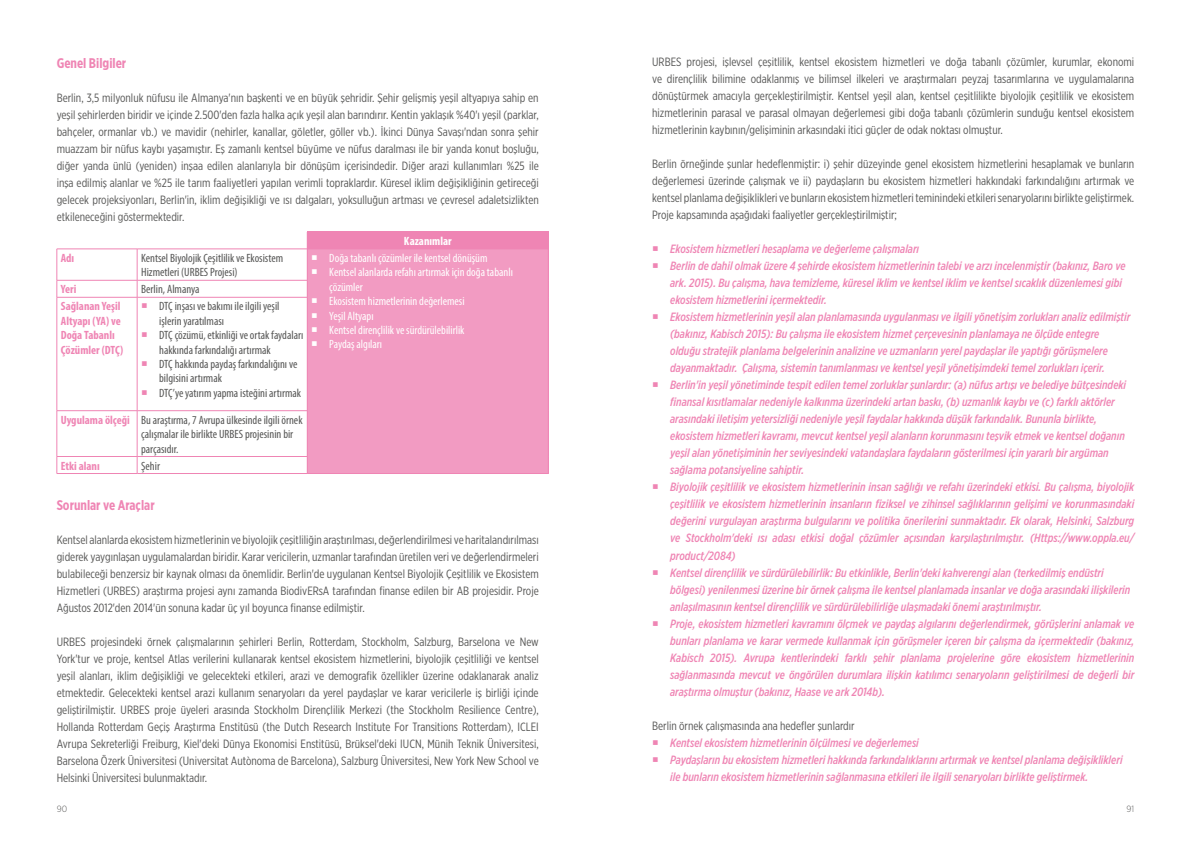
<style>
.page{position:relative;width:1191px;height:842px;background:#fff}
.page>*{position:absolute;margin:0;border:0;box-sizing:border-box;transform-origin:0 0}
.t1{font:700 14px "Gotham X Narrow";color:#ef85b4}
.t2{font:12px/17px "Gotham X Narrow";color:#575756;text-align:justify}
.t3{font:italic 500 12px/17px "Gotham X Narrow";color:#ef85b4}
.t4{font:condensed 12px/14.4px "Myriad Pro";color:#575756}
.t5{font:condensed 12px/14.4px "Myriad Pro";color:#fff}
.t6{font:700 condensed 12px/14.4px "Myriad Pro";color:#ef85b4}
.t7{font:700 condensed 12px "Myriad Pro";color:#fff}
.t8{font:300 9px "Gotham Narrow";color:#575756}
.s1{font-weight:700;color:#ef85b4}
</style>
<div class="page">
<div style="left:307px;top:232px;width:241px;height:17px;background:#ef85b4"></div>
<div style="left:307px;top:249px;width:241px;height:224px;background:#f29bc2"></div>
<hr style="left:57px;top:249px;width:80px;height:1px;background:#ef85b4">
<hr style="left:57px;top:249px;width:1px;height:31px;background:#ef85b4">
<hr style="left:137px;top:249px;width:170px;height:1px;background:#ef85b4">
<hr style="left:137px;top:249px;width:1px;height:31px;background:#ef85b4">
<hr style="left:57px;top:280px;width:80px;height:1px;background:#ef85b4">
<svg style="left:57px;top:280px;width:1px;height:17px"></svg>
<hr style="left:137px;top:280px;width:170px;height:1px;background:#ef85b4">
<svg style="left:137px;top:280px;width:1px;height:17px"></svg>
<hr style="left:57px;top:297px;width:80px;height:1px;background:#ef85b4">
<hr style="left:57px;top:297px;width:1px;height:114px;background:#ef85b4">
<hr style="left:137px;top:297px;width:170px;height:1px;background:#ef85b4">
<hr style="left:137px;top:297px;width:1px;height:114px;background:#ef85b4">
<hr style="left:57px;top:410px;width:80px;height:1px;background:#ef85b4">
<hr style="left:57px;top:411px;width:1px;height:45px;background:#ef85b4">
<hr style="left:137px;top:410px;width:170px;height:1px;background:#ef85b4">
<hr style="left:137px;top:411px;width:1px;height:45px;background:#ef85b4">
<hr style="left:57px;top:456px;width:80px;height:1px;background:#ef85b4">
<svg style="left:57px;top:457px;width:1px;height:16px"></svg>
<hr style="left:137px;top:456px;width:170px;height:1px;background:#ef85b4">
<svg style="left:137px;top:457px;width:1px;height:16px"></svg>
<hr style="left:57px;top:473px;width:80px;height:1px;background:#ef85b4">
<hr style="left:137px;top:473px;width:170px;height:1px;background:#ef85b4">
<svg style="left:548px;top:232px;width:1px;height:17px"></svg>
<hr style="left:307px;top:249px;width:241px;height:1px;background:#ef85b4">
<hr style="left:307px;top:249px;width:1px;height:31px;background:#ef85b4">
<hr style="left:548px;top:249px;width:1px;height:31px;background:#ef85b4">
<svg style="left:548px;top:280px;width:1px;height:17px"></svg>
<hr style="left:307px;top:297px;width:1px;height:114px;background:#ef85b4">
<hr style="left:548px;top:297px;width:1px;height:114px;background:#ef85b4">
<hr style="left:307px;top:411px;width:1px;height:45px;background:#ef85b4">
<hr style="left:548px;top:411px;width:1px;height:45px;background:#ef85b4">
<svg style="left:307px;top:457px;width:1px;height:16px"></svg>
<svg style="left:548px;top:456px;width:1px;height:17px"></svg>
<hr style="left:307px;top:473px;width:241px;height:1px;background:#ef85b4">
<svg style="left:307px;top:280px;width:1px;height:17px"></svg>
<p class="t1" style="left:57px;top:54px;width:71px">Genel Bilgiler</p>
<p class="t2" style="left:57px;top:89px;width:483px">Berlin, 3,5 milyonluk nüfusu ile Almanya'nın başkenti ve en büyük şehridir. Şehir gelişmiş yeşil altyapıya sahip en yeşil şehirlerden biridir ve içinde 2.500'den fazla halka açık yeşil alan barındırır. Kentin yaklaşık %40'ı yeşil (parklar, bahçeler, ormanlar vb.) ve mavidir (nehirler, kanallar, göletler, göller vb.). İkinci Dünya Savaşı'ndan sonra şehir muazzam bir nüfus kaybı yaşamıştır. Eş zamanlı kentsel büyüme ve nüfus daralması ile bir yanda konut boşluğu, diğer yanda ünlü (yeniden) inşaa edilen alanlarıyla bir dönüşüm içerisindedir. Diğer arazi kullanımları %25 ile inşa edilmiş alanlar ve %25 ile tarım faaliyetleri yapılan verimli topraklardır. Küresel iklim değişikliğinin getireceği gelecek projeksiyonları, Berlin'in, iklim değişikliği ve ısı dalgaları, yoksulluğun artması ve çevresel adaletsizlikten etkileneceğini göstermektedir.</p>
<p class="t7" style="left:404px;top:233px;width:49px">Kazanımlar</p>
<p class="t6" style="left:61px;top:250px;width:15px">Adı</p>
<p class="t4" style="left:141px;top:251px;width:143px">Kentsel Biyolojik Çeşitlilik ve Ekosistem<br>Hizmetleri (URBES Projesi)</p>
<p class="t5" style="left:329px;top:251px;width:185px">Doğa tabanlı çözümler ile kentsel dönüşüm<br>Kentsel alanlarda refahı artırmak için doğa tabanlı çözümler<br>Ekosistem hizmetlerinin değerlemesi<br>Yeşil Altyapı<br>Kentsel dirençlilik ve sürdürülebilirlik<br>Paydaş algıları</p>
<p class="t6" style="left:61px;top:282px;width:17px">Yeri</p>
<p class="t4" style="left:141px;top:282px;width:60px">Berlin, Almanya</p>
<p class="t6" style="left:61px;top:299px;width:64px">Sağlanan Yeşil<br>Altyapı (YA) ve<br>Doğa Tabanlı<br>Çözümler (DTÇ)</p>
<p class="t4" style="left:159px;top:299px;width:146px">DTÇ inşası ve bakımı ile ilgili yeşil işlerin yaratılması<br>DTÇ çözümü, etkinliği ve ortak faydaları hakkında farkındalığı artırmak<br>DTÇ hakkında paydaş farkındalığını ve bilgisini artırmak<br>DTÇ’ye yatırım yapma isteğini artırmak</p>
<p class="t4" style="left:141px;top:412px;width:163px;text-indent:-80px"><span class="s1">Uygulama ölçeği</span> Bu araştırma, 7 Avrupa ülkesinde ilgili örnek çalışmalar ile birlikte URBES projesinin bir parçasıdır.</p>
<p class="t6" style="left:61px;top:458px;width:40px">Etki alanı</p>
<p class="t4" style="left:141px;top:458px;width:20px">Şehir</p>
<p class="t1" style="left:57px;top:496px;width:99px">Sorunlar ve Araçlar</p>
<p class="t2" style="left:57px;top:531px;width:483px">Kentsel alanlarda ekosistem hizmetlerinin ve biyolojik çeşitliliğin araştırılması, değerlendirilmesi ve haritalandırılması giderek yaygınlaşan uygulamalardan biridir. Karar vericilerin, uzmanlar tarafından üretilen veri ve değerlendirmeleri bulabileceği benzersiz bir kaynak olması da önemlidir. Berlin'de uygulanan Kentsel Biyolojik Çeşitlilik ve Ekosistem Hizmetleri (URBES) araştırma projesi aynı zamanda BiodivERsA tarafından finanse edilen bir AB projesidir. Proje Ağustos 2012'den 2014'ün sonuna kadar üç yıl boyunca finanse edilmiştir.</p>
<p class="t2" style="left:57px;top:633px;width:483px">URBES projesindeki örnek çalışmalarının şehirleri Berlin, Rotterdam, Stockholm, Salzburg, Barselona ve New York'tur ve proje, kentsel Atlas verilerini kullanarak kentsel ekosistem hizmetlerini, biyolojik çeşitliliği ve kentsel yeşil alanları, iklim değişikliği ve gelecekteki etkileri, arazi ve demografik özellikler üzerine odaklanarak analiz etmektedir. Gelecekteki kentsel arazi kullanım senaryoları da yerel paydaşlar ve karar vericilerle iş birliği içinde geliştirilmiştir. URBES proje üyeleri arasında Stockholm Dirençlilik Merkezi (the Stockholm Resilience Centre), Hollanda Rotterdam Geçiş Araştırma Enstitüsü (the Dutch Research Institute For Transitions Rotterdam), ICLEI Avrupa Sekreterliği Freiburg, Kiel'deki Dünya Ekonomisi Enstitüsü, Brüksel'deki IUCN, Münih Teknik Üniversitesi, Barselona Özerk Üniversitesi (Universitat Autònoma de Barcelona), Salzburg Üniversitesi, New York New School ve Helsinki Üniversitesi bulunmaktadır.</p>
<p class="t2" style="left:652px;top:53px;width:483px">URBES projesi, işlevsel çeşitlilik, kentsel ekosistem hizmetleri ve doğa tabanlı çözümler, kurumlar, ekonomi ve dirençlilik bilimine odaklanmış ve bilimsel ilkeleri ve araştırmaları peyzaj tasarımlarına ve uygulamalarına dönüştürmek amacıyla gerçekleştirilmiştir. Kentsel yeşil alan, kentsel çeşitlilikte biyolojik çeşitlilik ve ekosistem hizmetlerinin parasal ve parasal olmayan değerlemesi gibi doğa tabanlı çözümlerin sunduğu kentsel ekosistem hizmetlerinin kaybının/gelişiminin arkasındaki itici güçler de odak noktası olmuştur.</p>
<p class="t2" style="left:652px;top:155px;width:483px">Berlin örneğinde şunlar hedeflenmiştir: i) şehir düzeyinde genel ekosistem hizmetlerini hesaplamak ve bunların değerlemesi üzerinde çalışmak ve ii) paydaşların bu ekosistem hizmetleri hakkındaki farkındalığını artırmak ve kentsel planlama değişiklikleri ve bunların ekosistem hizmetleri teminindeki etkileri senaryolarını birlikte geliştirmek.<br>Proje kapsamında aşağıdaki faaliyetler gerçekleştirilmiştir;</p>
<p class="t3" style="left:670px;top:241px;width:465px">Ekosistem hizmetleri hesaplama ve değerleme çalışmaları<br>Berlin de dahil olmak üzere 4 şehirde ekosistem hizmetlerinin talebi ve arzı incelenmiştir (bakınız, Baro ve ark. 2015). Bu çalışma, hava temizleme, küresel iklim ve kentsel iklim ve kentsel sıcaklık düzenlemesi gibi ekosistem hizmetlerini içermektedir.<br>Ekosistem hizmetlerinin yeşil alan planlamasında uygulanması ve ilgili yönetişim zorlukları analiz edilmiştir (bakınız, Kabisch 2015): Bu çalışma ile ekosistem hizmet çerçevesinin planlamaya ne ölçüde entegre<br>olduğu stratejik planlama belgelerinin analizine ve uzmanların yerel paydaşlar ile yaptığı görüşmelere dayanmaktadır. Çalışma, sistemin tanımlanması ve kentsel yeşil yönetişimdeki temel zorlukları içerir.<br>Berlin'in yeşil yönetiminde tespit edilen temel zorluklar şunlardır: (a) nüfus artışı ve belediye bütçesindeki finansal kısıtlamalar nedeniyle kalkınma üzerindeki artan baskı, (b) uzmanlık kaybı ve (c) farklı aktörler arasındaki iletişim yetersizliği nedeniyle yeşil faydalar hakkında düşük farkındalık. Bununla birlikte, ekosistem hizmetleri kavramı, mevcut kentsel yeşil alanların korunmasını teşvik etmek ve kentsel doğanın yeşil alan yönetişiminin her seviyesindeki vatandaşlara faydaların gösterilmesi için yararlı bir argüman sağlama potansiyeline sahiptir.<br>Biyolojik çeşitlilik ve ekosistem hizmetlerinin insan sağlığı ve refahı üzerindeki etkisi. Bu çalışma, biyolojik çeşitlilik ve ekosistem hizmetlerinin insanların fiziksel ve zihinsel sağlıklarının gelişimi ve korunmasındaki değerini vurgulayan araştırma bulgularını ve politika önerilerini sunmaktadır. Ek olarak, Helsinki, Salzburg ve Stockholm'deki ısı adası etkisi doğal çözümler açısından karşılaştırılmıştır. (Https://www.oppla.eu/ product/2084)<br>Kentsel dirençlilik ve sürdürülebilirlik: Bu etkinlikle, Berlin'deki kahverengi alan (terkedilmiş endüstri bölgesi) yenilenmesi üzerine bir örnek çalışma ile kentsel planlamada insanlar ve doğa arasındaki ilişkilerin anlaşılmasının kentsel dirençlilik ve sürdürülebilirliğe ulaşmadaki önemi araştırılmıştır.<br>Proje, ekosistem hizmetleri kavramını ölçmek ve paydaş algılarını değerlendirmek, görüşlerini anlamak ve bunları planlama ve karar vermede kullanmak için görüşmeler içeren bir çalışma da içermektedir (bakınız, Kabisch 2015). Avrupa kentlerindeki farklı şehir planlama projelerine göre ekosistem hizmetlerinin sağlanmasında mevcut ve öngörülen durumlara ilişkin katılımcı senaryoların geliştirilmesi de değerli bir araştırma olmuştur (bakınız, Haase ve ark 2014b).</p>
<p class="t2" style="left:652px;top:717px;width:204px">Berlin örnek çalışmasında ana hedefler şunlardır</p>
<p class="t3" style="left:670px;top:734px;width:454px">Kentsel ekosistem hizmetlerinin ölçülmesi ve değerlemesi<br>Paydaşların bu ekosistem hizmetleri hakkında farkındalıklarını artırmak ve kentsel planlama değişiklikleri ile bunların ekosistem hizmetlerinin sağlanmasına etkileri ile ilgili senaryoları birlikte geliştirmek.</p>
<p class="t8" style="left:57px;top:804px;width:12px">90</p>
<p class="t8" style="left:1126px;top:804px;width:9px">91</p>
</div>
